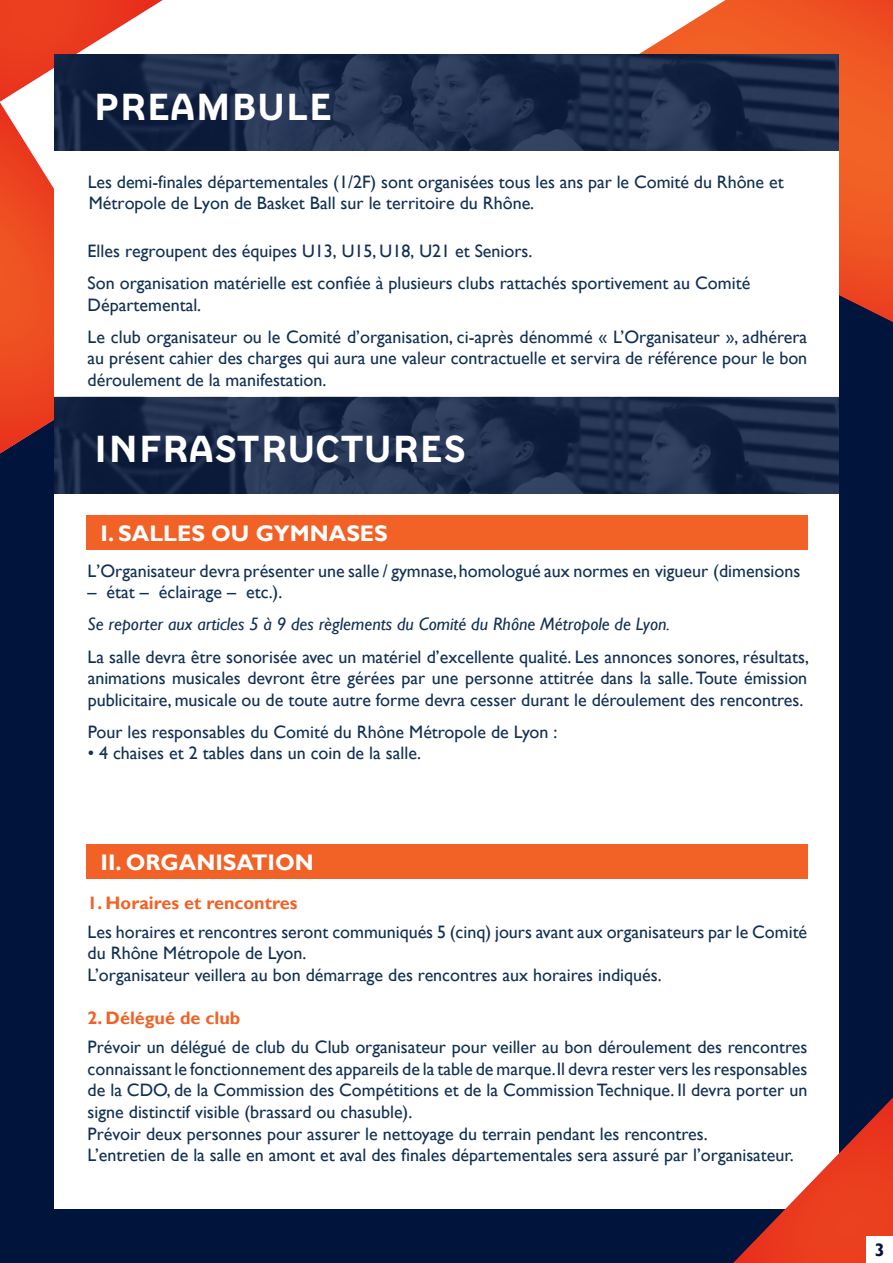
<style>
.page{position:relative;width:893px;height:1263px;background:#00143c}
.page>*{position:absolute;margin:0;border:0;box-sizing:border-box;transform-origin:0 0}
.t1{font:37.5px "FFBB";color:#fff}
.t2{font:700 22.5px "Gill Sans";color:#fff}
.t3{font:18px/21.6px "Gill Sans";color:#123053}
.t4{font:italic 18px "Gill Sans";color:#123053}
.t5{font:700 18px "Gill Sans";color:#f26226}
.t6{font:700 18px "Gill Sans";color:#00143c}
</style>
<div class="page">
<svg style="left:725px;top:0;width:168px;height:322px;background:#e85524"></svg>
<svg style="left:170px;top:0;width:555px;height:54px;background:#fdf2ee"></svg>
<svg style="left:0;top:0;width:170px;height:78px;background:#ef6e59"></svg>
<svg style="left:0;top:78px;width:54px;height:376px;background:#e46145"></svg>
<div style="left:54px;top:151px;width:785px;height:1058px;background:#fff"></div>
<svg style="left:733px;top:1097px;width:160px;height:166px"></svg>
<div style="left:866px;top:1236px;width:27px;height:27px;background:#fff"></div>
<img style="left:54px;top:54px;width:785px;height:97px">
<img style="left:54px;top:397px;width:785px;height:97px">
<div style="left:86px;top:844px;width:721px;height:35px;background:#f26226"></div>
<div style="left:86px;top:515px;width:721px;height:35px;background:#f26226"></div>
<p class="t1" style="left:94px;top:85px;width:240px">PREAMBULE</p>
<p class="t3" style="left:88px;top:171px;width:697px">Les demi-finales départementales (1/2F) sont organisées tous les ans par le Comité du Rhône et<br>Métropole de Lyon de Basket Ball sur le territoire du Rhône.</p>
<p class="t3" style="left:88px;top:235px;width:664px;line-height:32.2px">Elles regroupent des équipes U13, U15, U18, U21 et Seniors.<br>Son organisation matérielle est confiée à plusieurs clubs rattachés sportivement au Comité</p>
<p class="t3" style="left:88px;top:289px;width:721px;line-height:32.1px">Départemental.<br>Le club organisateur ou le Comité d’organisation, ci-après dénommé « L’Organisateur », adhérera</p>
<p class="t3" style="left:88px;top:348px;width:721px">au présent cahier des charges qui aura une valeur contractuelle et servira de référence pour le bon déroulement de la manifestation.</p>
<p class="t1" style="left:94px;top:428px;width:375px">INFRASTRUCTURES</p>
<p class="t2" style="left:101px;top:519px;width:289px">I. SALLES OU GYMNASES</p>
<p class="t3" style="left:88px;top:560px;width:714px">L’Organisateur devra présenter une salle / gymnase, homologué aux normes en vigueur (dimensions</p>
<p class="t3" style="left:88px;top:582px;width:196px">– état – éclairage – etc.).</p>
<p class="t4" style="left:88px;top:614px;width:584px">Se reporter aux articles 5 à 9 des règlements du Comité du Rhône Métropole de Lyon.</p>
<p class="t3" style="left:88px;top:646px;width:723px;text-align:justify">La salle devra être sonorisée avec un matériel d’excellente qualité. Les annonces sonores, résultats, animations musicales devront être gérées par une personne attitrée dans la salle. Toute émission publicitaire, musicale ou de toute autre forme devra cesser durant le déroulement des rencontres.</p>
<p class="t3" style="left:88px;top:721px;width:471px">Pour les responsables du Comité du Rhône Métropole de Lyon :</p>
<p class="t3" style="left:88px;top:743px;width:335px">• 4 chaises et 2 tables dans un coin de la salle.</p>
<p class="t2" style="left:101px;top:848px;width:215px">II. ORGANISATION</p>
<p class="t5" style="left:88px;top:892px;width:211px">1. Horaires et rencontres</p>
<p class="t3" style="left:88px;top:921px;width:721px">Les horaires et rencontres seront communiqués 5 (cinq) jours avant aux organisateurs par le Comité du Rhône Métropole de Lyon.</p>
<p class="t3" style="left:88px;top:964px;width:575px">L’organisateur veillera au bon démarrage des rencontres aux horaires indiqués.</p>
<p class="t5" style="left:88px;top:1007px;width:154px">2. Délégué de club</p>
<p class="t3" style="left:88px;top:1037px;width:721px;text-align:justify">Prévoir un délégué de club du Club organisateur pour veiller au bon déroulement des rencontres connaissant le fonctionnement des appareils de la table de marque. Il devra rester vers les responsables de la CDO, de la Commission des Compétitions et de la Commission Technique. Il devra porter un signe distinctif visible (brassard ou chasuble).</p>
<p class="t3" style="left:88px;top:1123px;width:622px">Prévoir deux personnes pour assurer le nettoyage du terrain pendant les rencontres.</p>
<p class="t3" style="left:88px;top:1145px;width:708px">L’entretien de la salle en amont et aval des finales départementales sera assuré par l’organisateur.</p>
<p class="t6" style="left:875px;top:1239px;width:11px">3</p>
</div>
